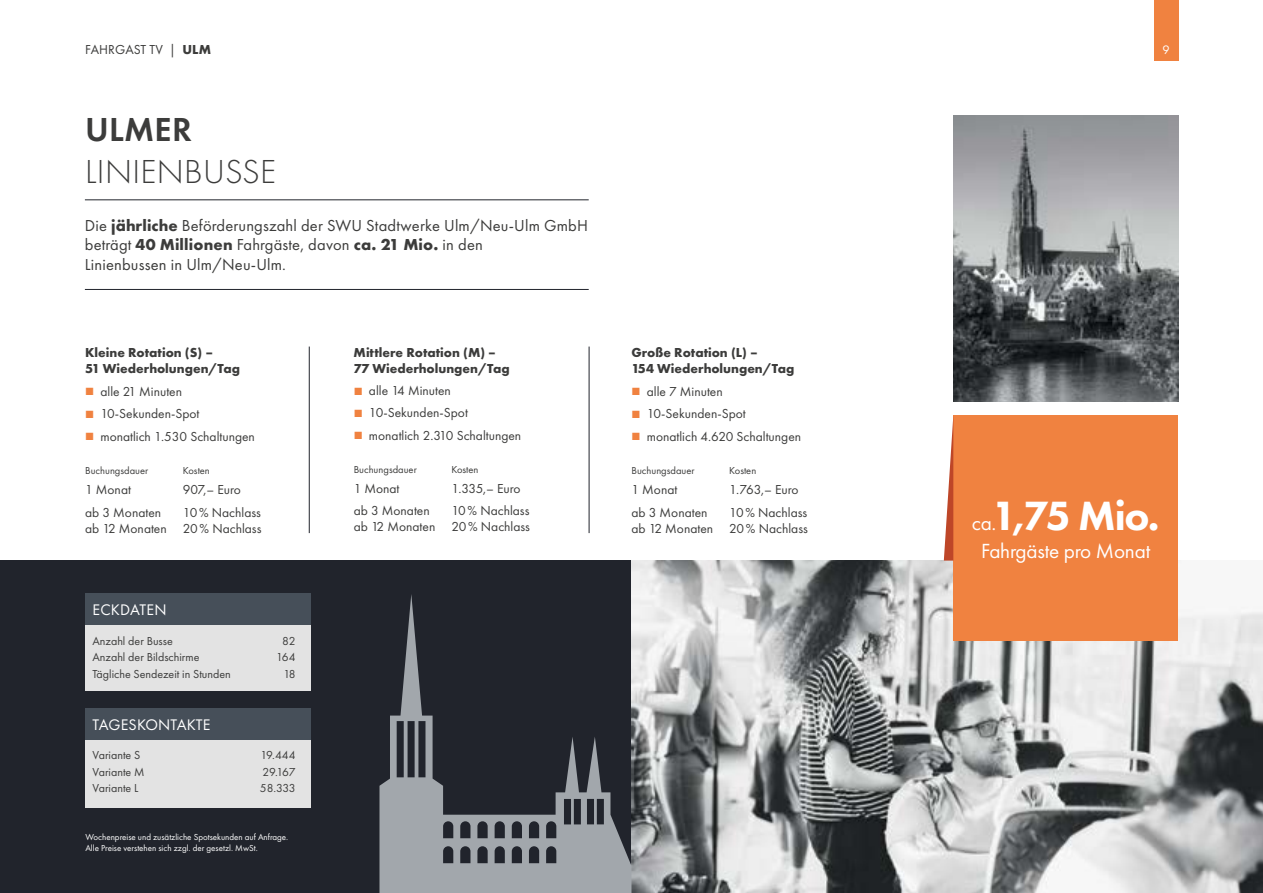
<style>
.page{position:relative;width:1263px;height:893px;background:#fff}
.page>*{position:absolute;margin:0;border:0;box-sizing:border-box;transform-origin:0 0}
.t1{font:800 42.45px "Futura PT";color:#fff}
.t2{font:300 34.5px "Futura PT";letter-spacing:.01em;color:#3c3c3b}
.t3{font:600 34.5px "Futura PT";letter-spacing:.01em;color:#3c3c3b}
.t4{font:21.15px "Futura PT";letter-spacing:-.01em;color:#fff}
.t5{font:16.5px/19.8px "Futura PT";letter-spacing:.01em;color:#3c3c3b}
.t6{font:15.9px "Futura PT";letter-spacing:.01em;color:#fff}
.t7{font:13.5px/16.2px "Futura PT";color:#3c3c3b;text-align:right}
.t8{font:700 13.5px/16.2px "Futura PT";color:#3c3c3b}
.t9{font:12.75px "Futura PT";color:#fff}
.t10{font:12px "Futura PT";color:#3c3c3b}
.t11{font:10.5px "Futura PT";color:#3c3c3b}
.t12{font:9px/10.8px "Futura PT";color:#fff}
.s1{font-weight:700}
.s2{color:#f08240}
.s3{font-weight:400;font-size:21.15px}
</style>
<div class="page">
<div style="left:1154px;top:0;width:24px;height:60px;background:#f08240"></div>
<div style="left:0;top:561px;width:631px;height:332px;background:#21242c"></div>
<hr style="left:85px;top:289px;width:504px;height:1px;background:#21242c">
<img style="left:953px;top:115px;width:225px;height:286px">
<div style="left:85px;top:594px;width:226px;height:97px;background:#e3e3e3"></div>
<div style="left:85px;top:594px;width:226px;height:31px;background:#464f59"></div>
<div style="left:85px;top:708px;width:226px;height:99px;background:#e3e3e3"></div>
<div style="left:85px;top:708px;width:226px;height:31px;background:#464f59"></div>
<img style="left:631px;top:561px;width:632px;height:332px">
<div style="left:953px;top:415px;width:225px;height:225px;background:#f08240"></div>
<hr style="left:85px;top:199px;width:504px;height:1px;background:#21242c">
<hr style="left:309px;top:347px;width:1px;height:186px;background:#21242c">
<hr style="left:589px;top:347px;width:1px;height:186px;background:#21242c">
<svg style="left:379px;top:594px;width:252px;height:299px"></svg>
<svg style="left:944px;top:421px;width:9px;height:140px"></svg>
<p class="t7" style="left:85px;top:41px;width:127px">FAHRGAST TV | <span class="s1">ULM</span></p>
<p class="t9" style="left:1162px;top:42px;width:9px">9</p>
<h2 class="t3" style="left:85px;top:108px;width:108px">ULMER</h2>
<h2 class="t2" style="left:85px;top:152px;width:193px">LINIENBUSSE</h2>
<p class="t5" style="left:85px;top:215px;width:505px">Die <span class="s1">jährliche</span> Beförderungszahl der SWU Stadtwerke Ulm/Neu-Ulm GmbH beträgt <span class="s1">40 Millionen</span> Fahrgäste, davon <span class="s1">ca. 21 Mio.</span> in den<br>Linienbussen in Ulm/Neu-Ulm.</p>
<p class="t8" style="left:85px;top:344px;width:156px">Kleine Rotation (S) –<br>51 Wiederholungen/Tag</p>
<p class="t7" style="left:85px;top:383px;width:98px"><span class="s2">■</span> alle 21 Minuten</p>
<p class="t7" style="left:85px;top:406px;width:116px"><span class="s2">■</span> 10-Sekunden-Spot</p>
<p class="t7" style="left:85px;top:428px;width:171px"><span class="s2">■</span> monatlich 1.530 Schaltungen</p>
<p class="t11" style="left:85px;top:464px;width:65px">Buchungsdauer</p>
<p class="t11" style="left:183px;top:464px;width:28px">Kosten</p>
<p class="t7" style="left:85px;top:482px;width:47px">1 Monat</p>
<p class="t7" style="left:183px;top:482px;width:60px">907,– Euro</p>
<p class="t7" style="left:85px;top:504px;width:78px">ab 3 Monaten</p>
<p class="t7" style="left:85px;top:504px;width:178px">10% Nachlass<br>ab 12 Monaten 20% Nachlass</p>
<p class="t6" style="left:93px;top:600px;width:75px">ECKDATEN</p>
<p class="t10" style="left:93px;top:634px;width:82px">Anzahl der Busse</p>
<p class="t10" style="left:282px;top:634px;width:15px">82</p>
<p class="t10" style="left:93px;top:650px;width:109px">Anzahl der Bildschirme</p>
<p class="t10" style="left:276px;top:650px;width:21px">164</p>
<p class="t10" style="left:93px;top:667px;width:140px">Tägliche Sendezeit in Stunden</p>
<p class="t10" style="left:283px;top:667px;width:14px">18</p>
<p class="t6" style="left:93px;top:715px;width:119px">TAGESKONTAKTE</p>
<p class="t10" style="left:93px;top:748px;width:49px">Variante S</p>
<p class="t10" style="left:261px;top:748px;width:36px">19.444</p>
<p class="t10" style="left:93px;top:765px;width:53px">Variante M</p>
<p class="t10" style="left:263px;top:765px;width:34px">29.167</p>
<p class="t10" style="left:93px;top:781px;width:47px">Variante L</p>
<p class="t10" style="left:260px;top:781px;width:37px">58.333</p>
<p class="t12" style="left:85px;top:832px;width:204px">Wochenpreise und zusätzliche Spotsekunden auf Anfrage.<br>Alle Preise verstehen sich zzgl. der gesetzl. MwSt.</p>
<p class="t8" style="left:354px;top:344px;width:157px">Mittlere Rotation (M) –<br>77 Wiederholungen/Tag</p>
<p class="t7" style="left:354px;top:383px;width:99px"><span class="s2">■</span> alle 14 Minuten</p>
<p class="t7" style="left:354px;top:405px;width:116px"><span class="s2">■</span> 10-Sekunden-Spot</p>
<p class="t7" style="left:354px;top:427px;width:169px"><span class="s2">■</span> monatlich 2.310 Schaltungen</p>
<p class="t11" style="left:354px;top:463px;width:65px">Buchungsdauer</p>
<p class="t11" style="left:451px;top:463px;width:28px">Kosten</p>
<p class="t7" style="left:354px;top:480px;width:47px">1 Monat</p>
<p class="t7" style="left:451px;top:480px;width:71px">1.335,– Euro</p>
<p class="t7" style="left:354px;top:502px;width:78px">ab 3 Monaten</p>
<p class="t7" style="left:354px;top:502px;width:178px">10% Nachlass<br>ab 12 Monaten 20% Nachlass</p>
<p class="t8" style="left:631px;top:344px;width:164px">Große Rotation (L) –<br>154 Wiederholungen/Tag</p>
<p class="t7" style="left:631px;top:383px;width:93px"><span class="s2">■</span> alle 7 Minuten</p>
<p class="t7" style="left:631px;top:406px;width:116px"><span class="s2">■</span> 10-Sekunden-Spot</p>
<p class="t7" style="left:631px;top:428px;width:171px"><span class="s2">■</span> monatlich 4.620 Schaltungen</p>
<p class="t11" style="left:631px;top:464px;width:65px">Buchungsdauer</p>
<p class="t11" style="left:729px;top:464px;width:28px">Kosten</p>
<p class="t7" style="left:631px;top:482px;width:47px">1 Monat</p>
<p class="t7" style="left:729px;top:482px;width:71px">1.763,– Euro</p>
<p class="t7" style="left:631px;top:504px;width:78px">ab 3 Monaten</p>
<p class="t7" style="left:631px;top:504px;width:178px">10% Nachlass<br>ab 12 Monaten 20% Nachlass</p>
<h1 class="t1" style="left:972px;top:489px;width:189px"><span class="s3">ca.</span>1,75 Mio.</h1>
<h3 class="t4" style="left:981px;top:538px;width:170px">Fahrgäste pro Monat</h3>
</div>
